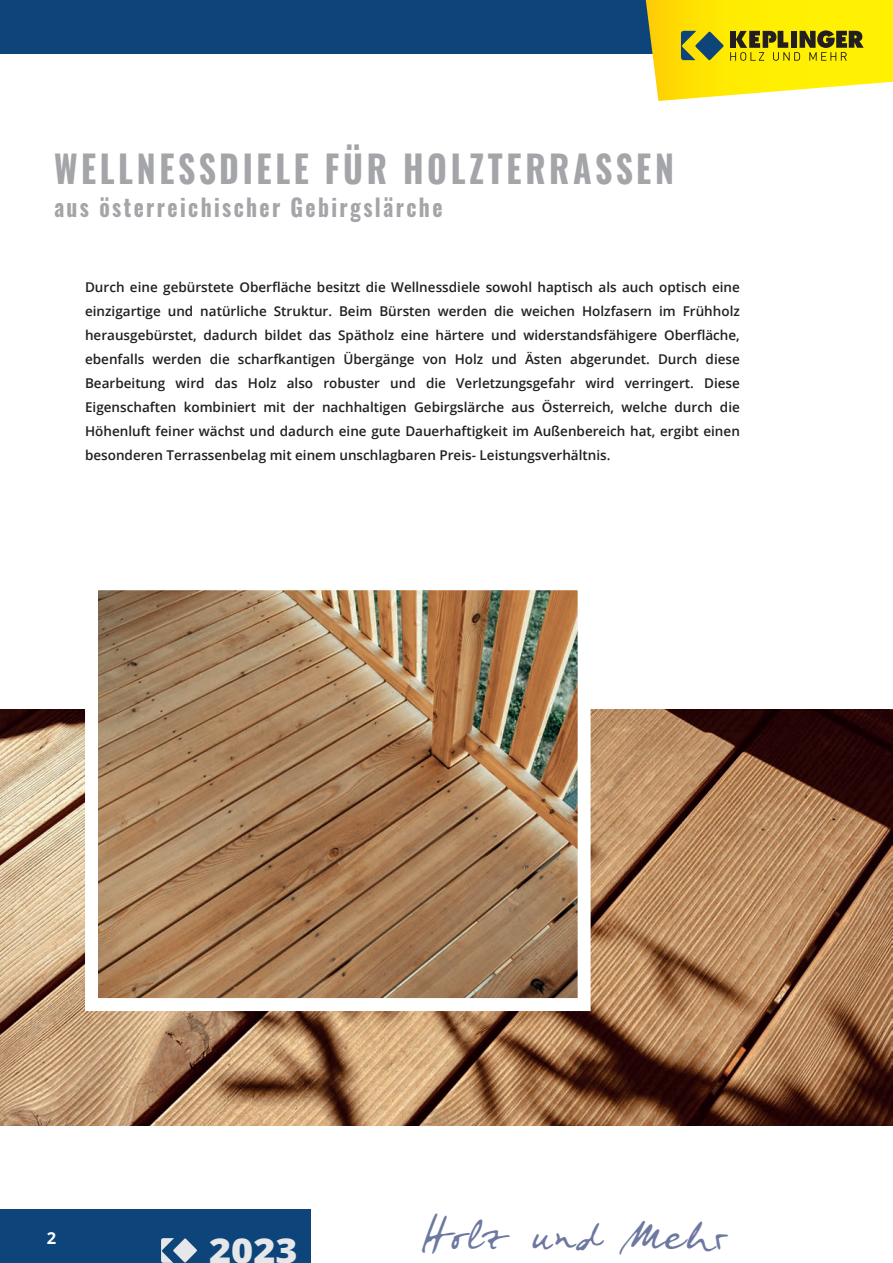
<style>
.page{position:relative;width:893px;height:1263px;background:#fff}
.page>*{position:absolute;margin:0;border:0;box-sizing:border-box;transform-origin:0 0}
.t1{font:45px "Bettis Hand One";letter-spacing:.055em;color:#6d78a0}
.t2{font:700 37.5px "Oswald";letter-spacing:.11em;color:#a4a5a9;scale:.9 1}
.t3{font:800 34.35px "Open Sans";color:#e6e7e9;scale:1.1 1}
.t4{font:700 24px "Oswald";letter-spacing:.11em;color:#a4a5a9;scale:.9 1}
.t5{font:700 16.5px "Open Sans";color:#fff}
.t6{font:600 13.5px/24px "Open Sans";color:#231f20;text-align:justify}
</style>
<div class="page">
<div style="left:0;top:1209px;width:310px;height:54px;background:#0d457a"></div>
<div style="left:0;top:0;width:893px;height:54px;background:#0d457a"></div>
<svg style="left:645px;top:0;width:248px;height:101px;background:#e6d723"></svg>
<svg style="left:161px;top:1238px;width:36px;height:25px"></svg>
<img style="left:0;top:709px;width:893px;height:416px">
<img style="left:99px;top:591px;width:478px;height:406px">
<div style="left:85px;top:577px;width:506px;height:434px;border:13px solid #fff"></div>
<h2 class="t2" style="left:54px;top:135px;width:690px">WELLNESSDIELE FÜR HOLZTERRASSEN</h2>
<h3 class="t4" style="left:54px;top:185px;width:433px">aus österreichischer Gebirgslärche</h3>
<p class="t6" style="left:85px;top:275px;width:656px">Durch eine gebürstete Oberfläche besitzt die Wellnessdiele sowohl haptisch als auch optisch eine einzigartige und natürliche Struktur. Beim Bürsten werden die weichen Holzfasern im Frühholz herausgebürstet, dadurch bildet das Spätholz eine härtere und widerstandsfähigere Oberfläche, ebenfalls werden die scharfkantigen Übergänge von Holz und Ästen abgerundet. Durch diese Bearbeitung wird das Holz also robuster und die Verletzungsgefahr wird verringert. Diese Eigenschaften kombiniert mit der nachhaltigen Gebirgslärche aus Österreich, welche durch die Höhenluft feiner wächst und dadurch eine gute Dauerhaftigkeit im Außenbereich hat, ergibt einen besonderen Terrassenbelag mit einem unschlagbaren Preis- Leistungsverhältnis.</p>
<p class="t5" style="left:47px;top:1226px;width:11px">2</p>
<h3 class="t3" style="left:209px;top:1224px;width:82px">2023</h3>
<h1 class="t1" style="left:421px;top:1207px;width:308px">Holz und Mehr</h1>
</div>
